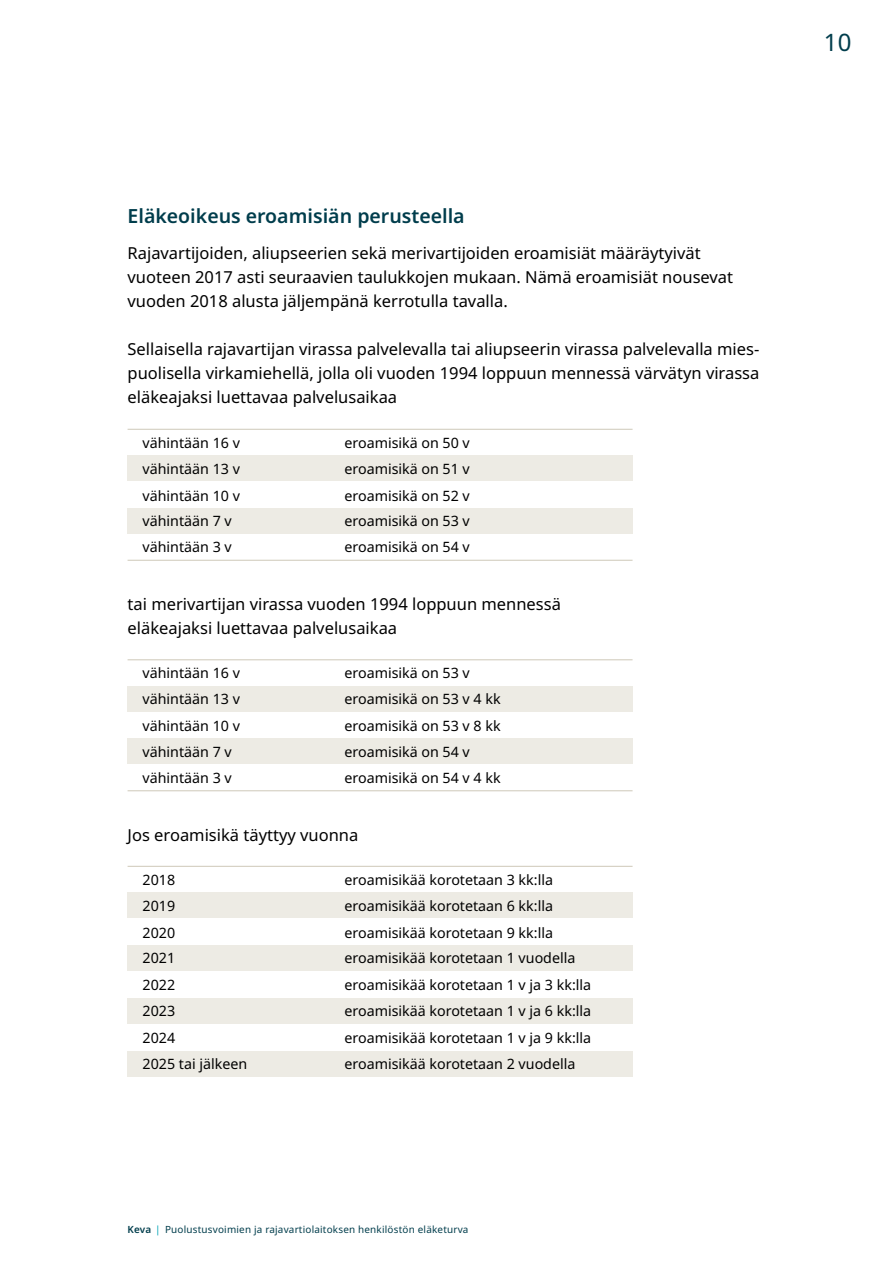
<style>
.page{position:relative;width:893px;height:1263px;background:#fff}
.page>*{position:absolute;margin:0;border:0;box-sizing:border-box;transform-origin:0 0}
.t1{font:24px "Noto Sans";color:#003d4c}
.Uusi_H4{font:600 19.5px "Noto Sans";color:#003d4c}
.Leipis_Noto_Sans_Regular_11_16{font:16.5px/24px "Noto Sans";color:#000}
.Taulukko_juokseva_rivi_2_hiekka{font:14.25px "Noto Sans";color:#000}
.Taulukko_juokseva_rivi_3_valkoinen{font:14.25px "Noto Sans";color:#000}
.Taulukko_juokseva_rivi_1_valkoinen{font:14.25px "Noto Sans";color:#000}
.Taulukko_juokseva_rivi_4_viimeinen_valko{font:14.25px "Noto Sans";color:#000}
.t2{font:9.9px "Noto Sans";letter-spacing:.02em;color:#003d4c}
.s1{font-weight:600}
.s2{color:#00a4b5}
</style>
<div class="page">
<hr style="left:128px;top:429px;width:505px;height:1px;background:#d1ccbd">
<div style="left:128px;top:455px;width:505px;height:26px;background:#edebe4"></div>
<div style="left:128px;top:508px;width:505px;height:26px;background:#edebe4"></div>
<hr style="left:128px;top:560px;width:505px;height:1px;background:#d1ccbd">
<hr style="left:128px;top:659px;width:505px;height:1px;background:#d1ccbd">
<div style="left:128px;top:686px;width:505px;height:25px;background:#edebe4"></div>
<div style="left:128px;top:739px;width:505px;height:25px;background:#edebe4"></div>
<hr style="left:128px;top:790px;width:505px;height:1px;background:#d1ccbd">
<hr style="left:128px;top:866px;width:505px;height:1px;background:#d1ccbd">
<div style="left:128px;top:892px;width:505px;height:26px;background:#edebe4"></div>
<div style="left:128px;top:945px;width:505px;height:26px;background:#edebe4"></div>
<div style="left:128px;top:998px;width:505px;height:25px;background:#edebe4"></div>
<div style="left:128px;top:1051px;width:505px;height:25px;background:#edebe4"></div>
<p class="Uusi_H4" style="left:128px;top:203px;width:339px">Eläkeoikeus eroamisiän perusteella</p>
<p class="Leipis_Noto_Sans_Regular_11_16" style="left:128px;top:242px;width:607px">Rajavartijoiden, aliupseerien sekä merivartijoiden eroamisiät määräytyivät vuoteen 2017 asti seuraavien taulukkojen mukaan. Nämä eroamisiät nousevat vuoden 2018 alusta jäljempänä kerrotulla tavalla.</p>
<p class="Leipis_Noto_Sans_Regular_11_16" style="left:128px;top:338px;width:633px;text-align:justify">Sellaisella rajavartijan virassa palvelevalla tai aliupseerin virassa palvelevalla mies&shy;puolisella virkamiehellä, jolla oli vuoden 1994 loppuun mennessä värvätyn virassa eläkeajaksi luettavaa palvelusaikaa</p>
<p class="Taulukko_juokseva_rivi_1_valkoinen" style="left:143px;top:433px;width:99px">vähintään 16 v</p>
<p class="Taulukko_juokseva_rivi_1_valkoinen" style="left:344px;top:433px;width:127px">eroamisikä on 50 v</p>
<p class="Taulukko_juokseva_rivi_2_hiekka" style="left:143px;top:458px;width:99px">vähintään 13 v</p>
<p class="Taulukko_juokseva_rivi_2_hiekka" style="left:344px;top:458px;width:127px">eroamisikä on 51 v</p>
<p class="Taulukko_juokseva_rivi_3_valkoinen" style="left:143px;top:485px;width:99px">vähintään 10 v</p>
<p class="Taulukko_juokseva_rivi_3_valkoinen" style="left:344px;top:485px;width:127px">eroamisikä on 52 v</p>
<p class="Taulukko_juokseva_rivi_2_hiekka" style="left:143px;top:511px;width:91px">vähintään 7 v</p>
<p class="Taulukko_juokseva_rivi_2_hiekka" style="left:344px;top:511px;width:127px">eroamisikä on 53 v</p>
<p class="Taulukko_juokseva_rivi_4_viimeinen_valko" style="left:143px;top:537px;width:91px">vähintään 3 v</p>
<p class="Taulukko_juokseva_rivi_4_viimeinen_valko" style="left:344px;top:537px;width:127px">eroamisikä on 54 v</p>
<p class="Leipis_Noto_Sans_Regular_11_16" style="left:128px;top:593px;width:435px">tai merivartijan virassa vuoden 1994 loppuun mennessä eläkeajaksi luettavaa palvelusaikaa</p>
<p class="Taulukko_juokseva_rivi_1_valkoinen" style="left:143px;top:663px;width:99px">vähintään 16 v</p>
<p class="Taulukko_juokseva_rivi_1_valkoinen" style="left:344px;top:663px;width:127px">eroamisikä on 53 v</p>
<p class="Taulukko_juokseva_rivi_2_hiekka" style="left:143px;top:689px;width:99px">vähintään 13 v</p>
<p class="Taulukko_juokseva_rivi_2_hiekka" style="left:344px;top:689px;width:158px">eroamisikä on 53 v 4 kk</p>
<p class="Taulukko_juokseva_rivi_3_valkoinen" style="left:143px;top:716px;width:99px">vähintään 10 v</p>
<p class="Taulukko_juokseva_rivi_3_valkoinen" style="left:344px;top:716px;width:158px">eroamisikä on 53 v 8 kk</p>
<p class="Taulukko_juokseva_rivi_2_hiekka" style="left:143px;top:742px;width:91px">vähintään 7 v</p>
<p class="Taulukko_juokseva_rivi_2_hiekka" style="left:344px;top:742px;width:127px">eroamisikä on 54 v</p>
<p class="Taulukko_juokseva_rivi_4_viimeinen_valko" style="left:143px;top:767px;width:91px">vähintään 3 v</p>
<p class="Taulukko_juokseva_rivi_4_viimeinen_valko" style="left:344px;top:767px;width:158px">eroamisikä on 54 v 4 kk</p>
<p class="Leipis_Noto_Sans_Regular_11_16" style="left:128px;top:823px;width:232px">Jos eroamisikä täyttyy vuonna</p>
<p class="Taulukko_juokseva_rivi_1_valkoinen" style="left:143px;top:870px;width:34px">2018</p>
<p class="Taulukko_juokseva_rivi_1_valkoinen" style="left:344px;top:870px;width:210px">eroamisikää korotetaan 3 kk:lla</p>
<p class="Taulukko_juokseva_rivi_2_hiekka" style="left:143px;top:895px;width:34px">2019</p>
<p class="Taulukko_juokseva_rivi_2_hiekka" style="left:344px;top:895px;width:210px">eroamisikää korotetaan 6 kk:lla</p>
<p class="Taulukko_juokseva_rivi_3_valkoinen" style="left:143px;top:922px;width:34px">2020</p>
<p class="Taulukko_juokseva_rivi_3_valkoinen" style="left:344px;top:922px;width:210px">eroamisikää korotetaan 9 kk:lla</p>
<p class="Taulukko_juokseva_rivi_2_hiekka" style="left:143px;top:948px;width:34px">2021</p>
<p class="Taulukko_juokseva_rivi_2_hiekka" style="left:344px;top:948px;width:233px">eroamisikää korotetaan 1 vuodella</p>
<p class="Taulukko_juokseva_rivi_3_valkoinen" style="left:143px;top:975px;width:34px">2022</p>
<p class="Taulukko_juokseva_rivi_3_valkoinen" style="left:344px;top:975px;width:248px">eroamisikää korotetaan 1 v ja 3 kk:lla</p>
<p class="Taulukko_juokseva_rivi_2_hiekka" style="left:143px;top:1001px;width:34px">2023</p>
<p class="Taulukko_juokseva_rivi_2_hiekka" style="left:344px;top:1001px;width:248px">eroamisikää korotetaan 1 v ja 6 kk:lla</p>
<p class="Taulukko_juokseva_rivi_3_valkoinen" style="left:143px;top:1028px;width:34px">2024</p>
<p class="Taulukko_juokseva_rivi_3_valkoinen" style="left:344px;top:1028px;width:248px">eroamisikää korotetaan 1 v ja 9 kk:lla</p>
<p class="Taulukko_juokseva_rivi_2_hiekka" style="left:143px;top:1054px;width:106px">2025 tai jälkeen</p>
<p class="Taulukko_juokseva_rivi_2_hiekka" style="left:344px;top:1054px;width:233px">eroamisikää korotetaan 2 vuodella</p>
<p class="t2" style="left:128px;top:1223px;width:342px"><span class="s1">Keva</span> <span class="s2">|</span> Puolustusvoimien ja rajavartiolaitoksen henkilöstön eläketurva</p>
<h1 class="t1" style="left:824px;top:25px;width:29px">10</h1>
</div>
